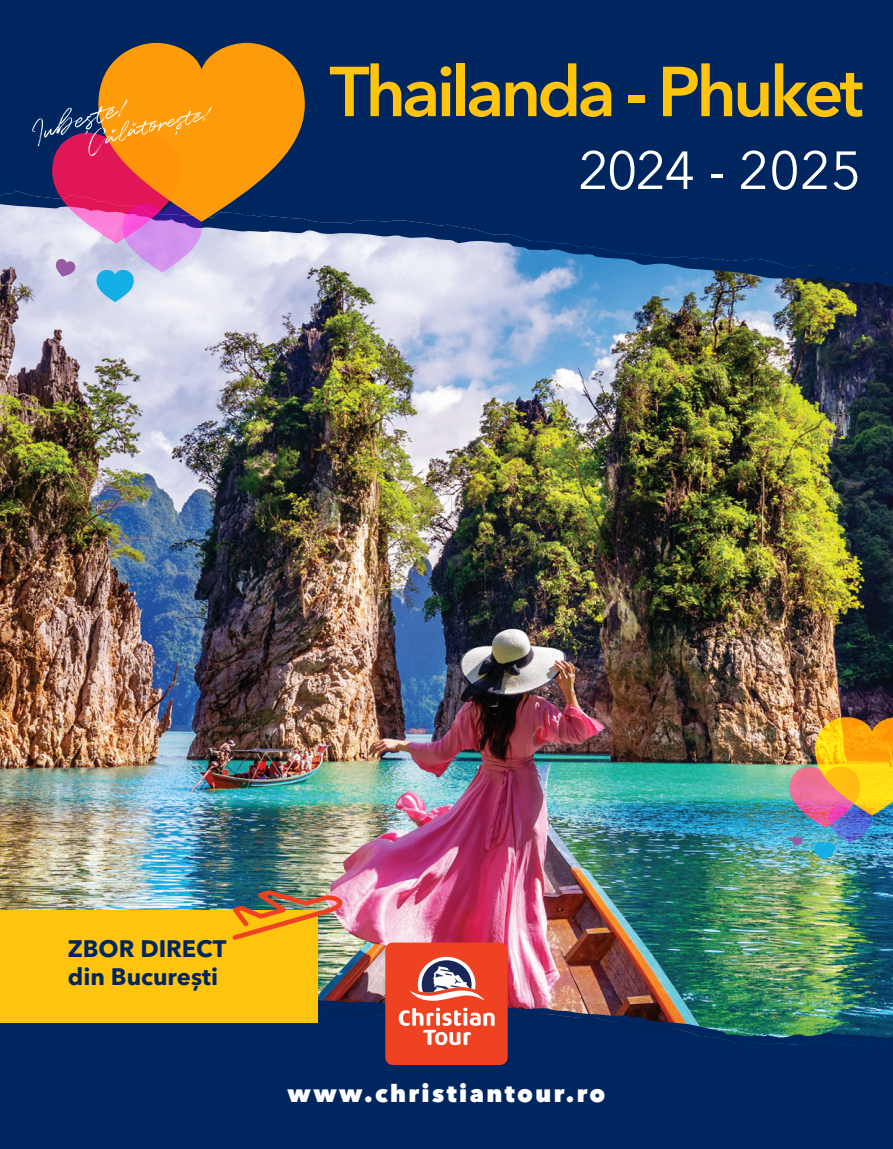
<style>
.page{position:relative;width:893px;height:1149px;background:#fff}
.page>*{position:absolute;margin:0;border:0;box-sizing:border-box;transform-origin:0 0}
.t1{font:600 69.75px "Avenir Next LT Pro";letter-spacing:-.055em;color:#fec40e}
.t2{font:52.95px "Avenir Next LT Pro";letter-spacing:-.02em;color:#fff}
.t3{font:800 24px "Avenir Next LT Pro";letter-spacing:.1em;color:#fff}
.t4{font:700 23.7px/28.3px "Avenir Next LT Pro";color:#002660}
</style>
<div class="page">
<img style="left:0;top:299px;width:893px;height:670px">
<div style="left:0;top:1055px;width:893px;height:93px;background:#002660"></div>
<img style="left:0;top:969px;width:893px;height:86px">
<div style="left:0;top:16px;width:893px;height:173px;background:#002660"></div>
<svg style="left:0;top:189px;width:893px;height:110px;background:#405f8a"></svg>
<div style="left:0;top:0;width:306px;height:16px;background:#002660"></div>
<div style="left:385px;top:942px;width:123px;height:122px;background:#ef4222;border-radius:8px"></div>
<svg style="left:399px;top:1007px;width:96px;height:37px"></svg>
<svg style="left:410px;top:956px;width:74px;height:44px"></svg>
<svg style="left:32px;top:43px;width:273px;height:259px;background:#b7866e"></svg>
<img style="left:790px;top:717px;width:103px;height:142px">
<div style="left:0;top:910px;width:318px;height:112px;background:#fec40e"></div>
<img style="left:232px;top:890px;width:110px;height:49px">
<div style="left:306px;top:0;width:587px;height:18px;background:#002660"></div>
<p class="t1" style="left:330px;top:49px;width:535px">Thailanda - Phuket</p>
<p class="t2" style="left:578px;top:139px;width:285px">2024 - 2025</p>
<p class="t4" style="left:68px;top:933px;width:160px">ZBOR DIRECT din București</p>
<p class="t3" style="left:288px;top:1078px;width:319px">www.christiantour.ro</p>
</div>
